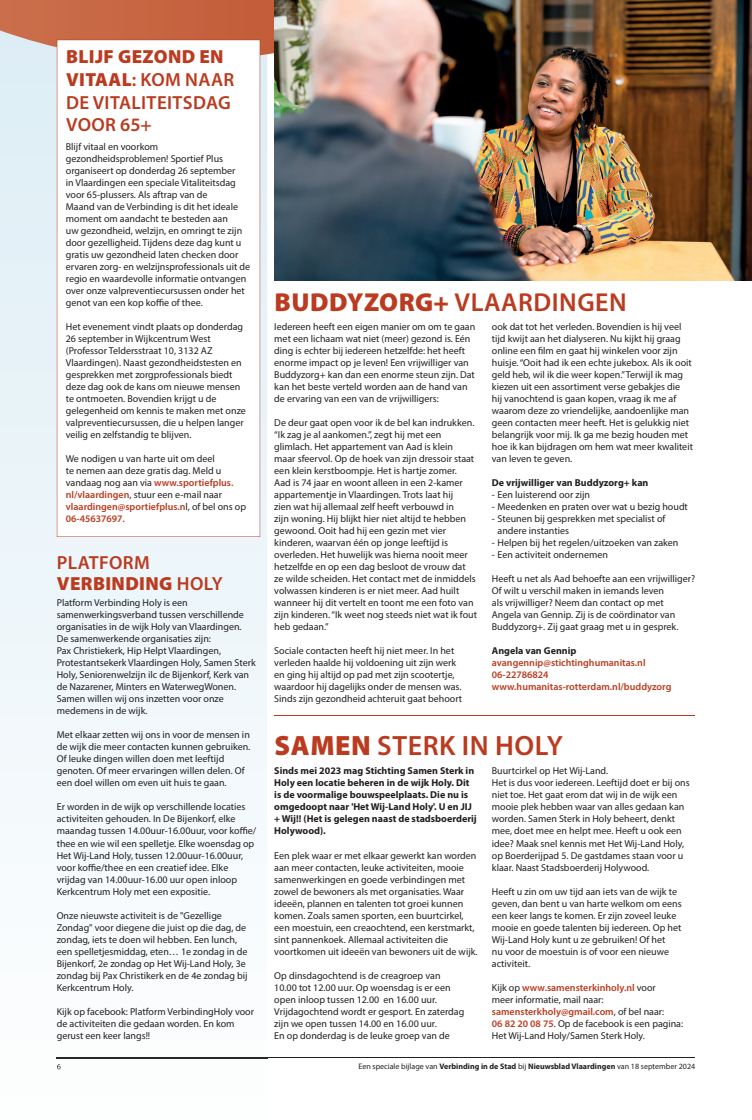
<style>
.page{position:relative;width:752px;height:1120px;background:#fff}
.page>*{position:absolute;margin:0;border:0;box-sizing:border-box;transform-origin:0 0}
.t1{font:600 28px "Myriad Pro";letter-spacing:.02em;color:#ba3b1f}
.t2{font:600 26px "Myriad Pro";letter-spacing:.02em;color:#ba3b1f}
.t3{font:600 19px/22.8px "Myriad Pro";letter-spacing:.02em;color:#ba3b1f}
.t4{font:10px/12px "Myriad Pro";color:#231f20}
.t5{font:700 10px/12px "Myriad Pro";color:#231f20}
.t6{font:600 10px/12px "Myriad Pro";color:#ba3b1f}
.t7{font:8px "Myriad Pro";color:#231f20}
.s1{font-weight:900}
.s2{font-weight:600;color:#ba3b1f}
.s3{font-weight:700}
</style>
<div class="page">
<hr style="left:57px;top:1057px;width:637px;height:1px;background:#231f20">
<svg style="left:0;top:85px;width:267px;height:974px"></svg>
<hr style="left:57px;top:1057px;width:210px;height:1px;background:#2a2729">
<svg style="left:0;top:0;width:274px;height:85px"></svg>
<svg style="left:751px;top:53px;width:1px;height:128px"></svg>
<svg style="left:751px;top:0;width:1px;height:53px"></svg>
<svg style="left:57px;top:40px;width:203px;height:497px"></svg>
<img style="left:274px;top:0;width:477px;height:281px">
<hr style="left:274px;top:715px;width:420px;height:1px;background:#ba3b1f">
<h3 class="t3" style="left:66px;top:45px;width:170px"><span class="s1">BLIJF GEZOND EN<br>VITAAL</span>: KOM NAAR<br>DE VITALITEITSDAG<br>VOOR 65+</h3>
<p class="t4" style="left:66px;top:141px;width:186px">Blijf vitaal en voorkom gezondheidsproblemen! Sportief Plus organiseert op donderdag 26 september<br>in Vlaardingen een speciale Vitaliteitsdag voor 65-plussers. Als aftrap van de<br>Maand van de Verbinding is dit het ideale moment om aandacht te besteden aan<br>uw gezondheid, welzijn, en omringt te zijn door gezelligheid. Tijdens deze dag kunt u gratis uw gezondheid laten checken door ervaren zorg- en welzijnsprofessionals uit de regio en waardevolle informatie ontvangen over onze valpreventiecursussen onder het genot van een kop koffie of thee.</p>
<p class="t4" style="left:66px;top:321px;width:181px">Het evenement vindt plaats op donderdag 26 september in Wijkcentrum West (Professor Teldersstraat 10, 3132 AZ Vlaardingen). Naast gezondheidstesten en gesprekken met zorgprofessionals biedt deze dag ook de kans om nieuwe mensen te ontmoeten. Bovendien krijgt u de gelegenheid om kennis te maken met onze valpreventiecursussen, die u helpen langer veilig en zelfstandig te blijven.</p>
<p class="t4" style="left:66px;top:453px;width:182px">We nodigen u van harte uit om deel<br>te nemen aan deze gratis dag. Meld u vandaag nog aan via <span class="s2">www.sportiefplus. nl/vlaardingen</span>, stuur een e-mail naar <span class="s2">vlaardingen@sportiefplus.n</span>l, of bel ons op <span class="s2">06-45637697.</span></p>
<h3 class="t3" style="left:57px;top:551px;width:167px;line-height:21px">PLATFORM<br><span class="s1">VERBINDING</span> HOLY</h3>
<p class="t4" style="left:57px;top:597px;width:200px">Platform Verbinding Holy is een samenwerkingsverband tussen verschillende organisaties in de wijk Holy van Vlaardingen.<br>De samenwerkende organisaties zijn:<br>Pax Christiekerk, Hip Helpt Vlaardingen, Protestantsekerk Vlaardingen Holy, Samen Sterk Holy, Seniorenwelzijn ilc de Bijenkorf, Kerk van de Nazarener, Minters en WaterwegWonen.<br>Samen willen wij ons inzetten voor onze medemens in de wijk.</p>
<p class="t4" style="left:57px;top:729px;width:195px">Met elkaar zetten wij ons in voor de mensen in de wijk die meer contacten kunnen gebruiken.<br>Of leuke dingen willen doen met leeftijd genoten. Of meer ervaringen willen delen. Of een doel willen om even uit huis te gaan.</p>
<p class="t4" style="left:57px;top:801px;width:201px">Er worden in de wijk op verschillende locaties activiteiten gehouden. In De Bijenkorf, elke maandag tussen 14.00uur-16.00uur, voor koffie/ thee en wie wil een spelletje. Elke woensdag op Het Wij-Land Holy, tussen 12.00uur-16.00uur, voor koffie/thee en een creatief idee. Elke vrijdag van 14.00uur-16.00 uur open inloop Kerkcentrum Holy met een expositie.</p>
<p class="t4" style="left:57px;top:909px;width:192px">Onze nieuwste activiteit is de "Gezellige Zondag" voor diegene die juist op die dag, de zondag, iets te doen wil hebben. Een lunch, een spelletjesmiddag, eten… 1e zondag in de Bijenkorf, 2e zondag op Het Wij-Land Holy, 3e zondag bij Pax Christikerk en de 4e zondag bij Kerkcentrum Holy.</p>
<p class="t4" style="left:57px;top:1005px;width:199px">Kijk op facebook: Platform VerbindingHoly voor de activiteiten die gedaan worden. En kom gerust een keer langs!!</p>
<h2 class="t2" style="left:274px;top:286px;width:353px"><span class="s1">BUDDYZORG+</span> VLAARDINGEN</h2>
<p class="t4" style="left:274px;top:321px;width:202px">Iedereen heeft een eigen manier om om te gaan met een lichaam wat niet (meer) gezond is. Eén ding is echter bij iedereen hetzelfde: het heeft enorme impact op je leven! Een vrijwilliger van Buddyzorg+ kan dan een enorme steun zijn. Dat kan het beste verteld worden aan de hand van de ervaring van een van de vrijwilligers:</p>
<p class="t4" style="left:274px;top:417px;width:204px">De deur gaat open voor ik de bel kan indrukken. “Ik zag je al aankomen.”, zegt hij met een glimlach. Het appartement van Aad is klein<br>maar sfeervol. Op de hoek van zijn dressoir staat een klein kerstboompje. Het is hartje zomer.<br>Aad is 74 jaar en woont alleen in een 2-kamer appartementje in Vlaardingen. Trots laat hij<br>zien wat hij allemaal zelf heeft verbouwd in<br>zijn woning. Hij blijkt hier niet altijd te hebben gewoond. Ooit had hij een gezin met vier kinderen, waarvan één op jonge leeftijd is overleden. Het huwelijk was hierna nooit meer hetzelfde en op een dag besloot de vrouw dat ze wilde scheiden. Het contact met de inmiddels volwassen kinderen is er niet meer. Aad huilt wanneer hij dit vertelt en toont me een foto van zijn kinderen. “Ik weet nog steeds niet wat ik fout heb gedaan.”</p>
<p class="t4" style="left:274px;top:645px;width:189px">Sociale contacten heeft hij niet meer. In het verleden haalde hij voldoening uit zijn werk en ging hij altijd op pad met zijn scootertje, waardoor hij dagelijks onder de mensen was.<br>Sinds zijn gezondheid achteruit gaat behoort</p>
<p class="t4" style="left:491px;top:321px;width:202px">ook dat tot het verleden. Bovendien is hij veel tijd kwijt aan het dialyseren. Nu kijkt hij graag online een film en gaat hij winkelen voor zijn huisje. “Ooit had ik een echte jukebox. Als ik ooit geld heb, wil ik die weer kopen.” Terwijl ik mag kiezen uit een assortiment verse gebakjes die hij vanochtend is gaan kopen, vraag ik me af waarom deze zo vriendelijke, aandoenlijke man geen contacten meer heeft. Het is gelukkig niet belangrijk voor mij. Ik ga me bezig houden met hoe ik kan bijdragen om hem wat meer kwaliteit van leven te geven.</p>
<p class="t5" style="left:491px;top:477px;width:158px">De vrijwilliger van Buddyzorg+ kan</p>
<p class="t4" style="left:491px;top:489px;width:100px">- Een luisterend oor zijn</p>
<p class="t4" style="left:491px;top:501px;width:197px">- Meedenken en praten over wat u bezig houdt</p>
<p class="t4" style="left:497px;top:513px;width:169px;text-indent:-6px">- Steunen bij gesprekken met specialist of andere instanties</p>
<p class="t4" style="left:491px;top:537px;width:188px">- Helpen bij het regelen/uitzoeken van zaken</p>
<p class="t4" style="left:491px;top:549px;width:117px">- Een activiteit ondernemen</p>
<p class="t4" style="left:491px;top:573px;width:205px">Heeft u net als Aad behoefte aan een vrijwilliger?<br>Of wilt u verschil maken in iemands leven<br>als vrijwilliger? Neem dan contact op met Angela van Gennip. Zij is de coördinator van Buddyzorg+. Zij gaat graag met u in gesprek.</p>
<p class="t5" style="left:491px;top:645px;width:86px">Angela van Gennip</p>
<p class="t6" style="left:491px;top:657px;width:181px">avangennip@stichtinghumanitas.nl<br>06-22786824 www.humanitas-rotterdam.nl/buddyzorg</p>
<h1 class="t1" style="left:274px;top:728px;width:290px"><span class="s1">SAMEN</span> STERK IN HOLY</h1>
<p class="t5" style="left:274px;top:765px;width:204px">Sinds mei 2023 mag Stichting Samen Sterk in Holy een locatie beheren in de wijk Holy. Dit is de voormalige bouwspeelplaats. Die nu is omgedoopt naar 'Het Wij-Land Holy'. U en JIJ + Wij!! (Het is gelegen naast de stadsboerderij Holywood).</p>
<p class="t4" style="left:274px;top:849px;width:205px">Een plek waar er met elkaar gewerkt kan worden aan meer contacten, leuke activiteiten, mooie samenwerkingen en goede verbindingen met zowel de bewoners als met organisaties. Waar ideeën, plannen en talenten tot groei kunnen komen. Zoals samen sporten, een buurtcirkel, een moestuin, een creaochtend, een kerstmarkt, sint pannenkoek. Allemaal activiteiten die voortkomen uit ideeën van bewoners uit de wijk.</p>
<p class="t4" style="left:274px;top:969px;width:191px">Op dinsdagochtend is de creagroep van 10.00 tot 12.00 uur. Op woensdag is er een open inloop tussen 12.00 en 16.00 uur.<br>Vrijdagochtend wordt er gesport. En zaterdag zijn we open tussen 14.00 en 16.00 uur.<br>En op donderdag is de leuke groep van de</p>
<p class="t4" style="left:491px;top:765px;width:199px">Buurtcirkel op Het Wij-Land.<br>Het is dus voor iedereen. Leeftijd doet er bij ons niet toe. Het gaat erom dat wij in de wijk een mooie plek hebben waar van alles gedaan kan worden. Samen Sterk in Holy beheert, denkt mee, doet mee en helpt mee. Heeft u ook een idee? Maak snel kennis met Het Wij-Land Holy, op Boerderijpad 5. De gastdames staan voor u klaar. Naast Stadsboerderij Holywood.</p>
<p class="t4" style="left:491px;top:885px;width:191px">Heeft u zin om uw tijd aan iets van de wijk te geven, dan bent u van harte welkom om eens een keer langs te komen. Er zijn zoveel leuke mooie en goede talenten bij iedereen. Op het Wij-Land Holy kunt u ze gebruiken! Of het<br>nu voor de moestuin is of voor een nieuwe activiteit.</p>
<p class="t4" style="left:491px;top:981px;width:193px">Kijk op <span class="s2">www.samensterkinholy.nl</span> voor<br>meer informatie, mail naar: <span class="s2">samensterkholy@gmail.com</span>, of bel naar:<br><span class="s2">06 82 20 08 75</span>. Op de facebook is een pagina:<br>Het Wij-Land Holy/Samen Sterk Holy.</p>
<p class="t7" style="left:57px;top:1061px;width:6px">6</p>
<p class="t7" style="left:358px;top:1061px;width:338px">Een speciale bijlage van <span class="s3">Verbinding in de Stad</span> bij <span class="s3">Nieuwsblad Vlaardingen</span> van 18 september 2024</p>
</div>
